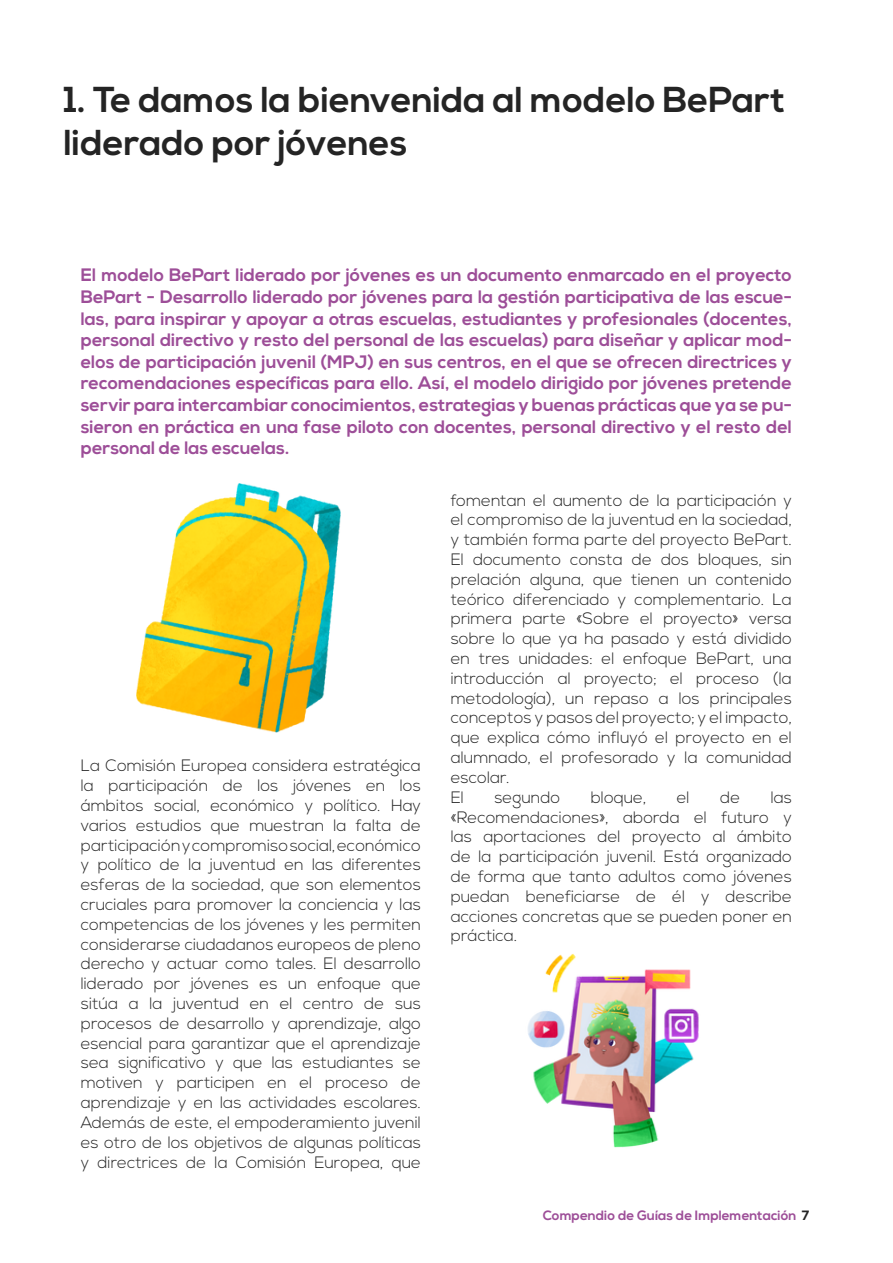
<style>
.page{position:relative;width:893px;height:1263px;background:#fff}
.page>*{position:absolute;margin:0;border:0;box-sizing:border-box;transform-origin:0 0}
.t1{font:700 36px/43.2px "Nexa";color:#242424}
.t2{font:700 18px/21.6px "Nexa";color:#9d4e98;text-align:justify}
.t3{font:300 16.5px/19.8px "Nexa";color:#242424;text-align:justify}
.t4{font:700 13.5px "Nexa";color:#9d4e98}
.s1{color:#242424}
</style>
<div class="page">
<img style="left:527px;top:954px;width:172px;height:194px">
<img style="left:136px;top:484px;width:204px;height:248px">
<h1 class="t1" style="left:64px;top:79px;width:723px">1. Te damos la bienvenida al modelo BePart liderado por jóvenes</h1>
<p class="t2" style="left:81px;top:265px;width:713px">El modelo BePart liderado por jóvenes es un documento enmarcado en el proyecto BePart - Desarrollo liderado por jóvenes para la gestión participativa de las escue&shy;las, para inspirar y apoyar a otras escuelas, estudiantes y profesionales (docentes, personal directivo y resto del personal de las escuelas) para diseñar y aplicar mod&shy;elos de participación juvenil (MPJ) en sus centros, en el que se ofrecen directrices y recomendaciones específicas para ello. Así, el modelo dirigido por jóvenes pretende servir para intercambiar conocimientos, estrategias y buenas prácticas que ya se pu&shy;sieron en práctica en una fase piloto con docentes, personal directivo y el resto del personal de las escuelas.</p>
<p class="t3" style="left:81px;top:757px;width:342px">La Comisión Europea considera estratégica la participación de los jóvenes en los ámbitos social, económico y político. Hay varios estudios que muestran la falta de participación y compromiso social, económico y político de la juventud en las diferentes esferas de la sociedad, que son elementos cruciales para promover la conciencia y las competencias de los jóvenes y les permiten considerarse ciudadanos europeos de pleno derecho y actuar como tales. El desarrollo liderado por jóvenes es un enfoque que sitúa a la juventud en el centro de sus procesos de desarrollo y aprendizaje, algo esencial para garantizar que el aprendizaje sea significativo y que las estudiantes se motiven y participen en el proceso de aprendizaje y en las actividades escolares.<br>Además de este, el empoderamiento juvenil es otro de los objetivos de algunas políticas y directrices de la Comisión Europea, que</p>
<p class="t3" style="left:451px;top:491px;width:343px;text-align:left">fomentan el aumento de la participación y el compromiso de la juventud en la sociedad, y también forma parte del proyecto BePart.<br>El documento consta de dos bloques, sin prelación alguna, que tienen un contenido teórico diferenciado y complementario. La primera parte «Sobre el proyecto» versa sobre lo que ya ha pasado y está dividido en tres unidades: el enfoque BePart, una introducción al proyecto; el proceso (la metodología), un repaso a los principales conceptos y pasos del proyecto; y el impacto, que explica cómo influyó el proyecto en el alumnado, el profesorado y la comunidad escolar.<br>El</p>
<p class="t3" style="left:451px;top:788px;width:343px;text-indent:320px">las «Recomendaciones», aborda el futuro y las aportaciones del proyecto al ámbito de la participación juvenil. Está organizado de forma que tanto adultos como jóvenes puedan beneficiarse de él y describe acciones concretas que se pueden poner en práctica.</p>
<p class="t3" style="left:494px;top:788px;width:67px">segundo</p>
<p class="t3" style="left:591px;top:788px;width:57px">bloque,</p>
<p class="t3" style="left:677px;top:788px;width:14px">el</p>
<p class="t3" style="left:720px;top:788px;width:22px">de</p>
<p class="t4" style="left:543px;top:1207px;width:268px">Compendio de Guías de Implementación <span class="s1">7</span></p>
</div>
